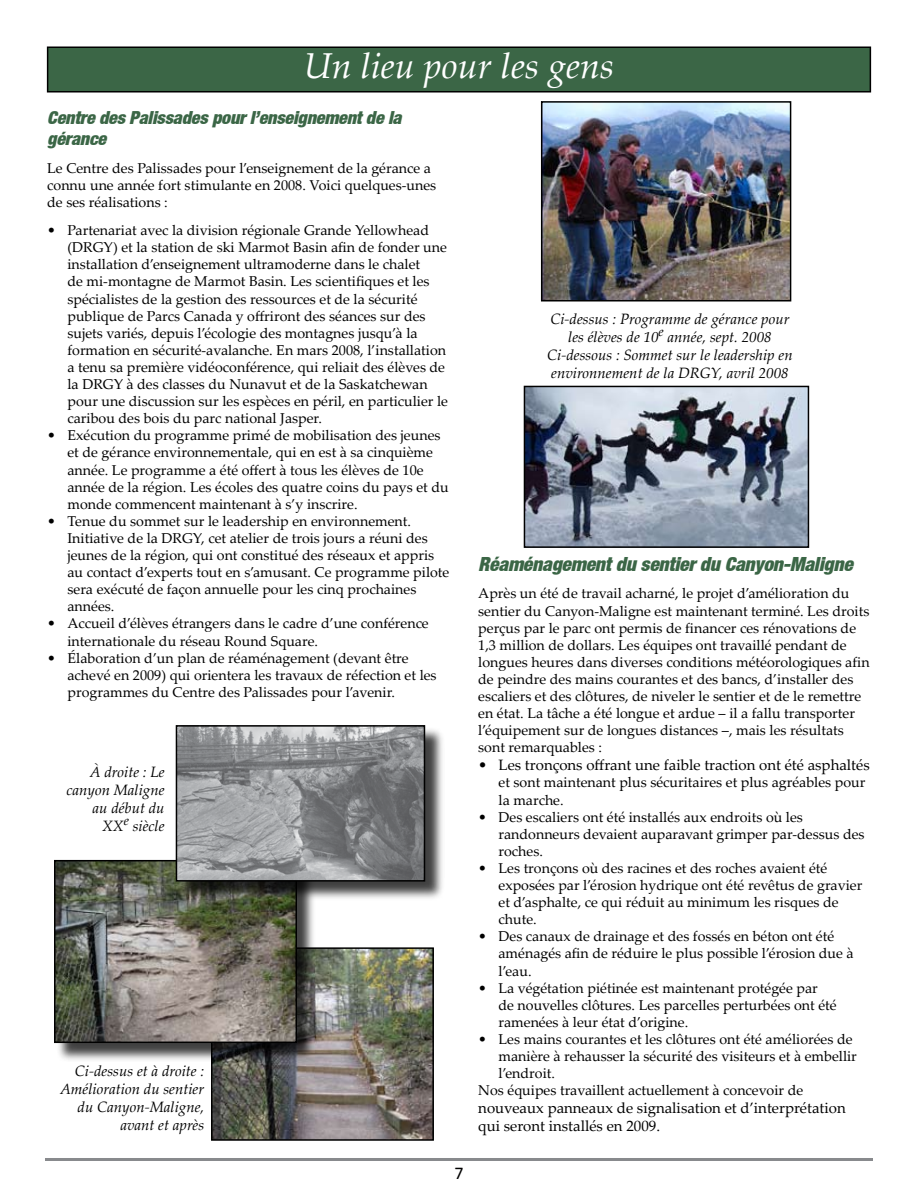
<style>
.page{position:relative;width:918px;height:1188px;background:#fff}
.page>*{position:absolute;margin:0;border:0;box-sizing:border-box;transform-origin:0 0}
.t1{font:italic 36px "Palatino Linotype";color:#fff}
.t2{font:italic 900 condensed 19.5px "Helvetica Neue";letter-spacing:-.01em;color:#3b6646}
.t3{font:italic 900 condensed 18px/21.6px "Helvetica Neue";letter-spacing:-.01em;color:#3b6646}
.t4{font:italic 15px/18px "Palatino Linotype";color:#000;text-align:right}
.t5{font:15px/18px "Palatino Linotype";color:#000}
.t6{font:14.25px/17.1px "Palatino Linotype";color:#000}
</style>
<div class="page">
<div style="left:48px;top:47px;width:822px;height:45px;background:#3b6646"></div>
<div style="left:47px;top:46px;width:824px;height:47px;border:2px solid #000"></div>
<img style="left:214px;top:950px;width:217px;height:188px">
<div style="left:211px;top:947px;width:223px;height:194px;border:2px solid #000"></div>
<div style="left:56px;top:861px;width:261px;height:201px;background:#000;opacity:.75"></div>
<img style="left:57px;top:863px;width:237px;height:177px">
<div style="left:54px;top:860px;width:243px;height:183px;border:2px solid #000"></div>
<hr style="left:45px;top:1158px;width:828px;height:3px;background:#888a8d">
<div style="left:177px;top:727px;width:268px;height:175px;background:#000;opacity:.75"></div>
<img style="left:179px;top:728px;width:243px;height:151px">
<div style="left:176px;top:725px;width:249px;height:157px;border:2px solid #000"></div>
<img style="left:544px;top:104px;width:244px;height:195px">
<div style="left:541px;top:101px;width:250px;height:201px;border:2px solid #000"></div>
<img style="left:527px;top:389px;width:279px;height:156px">
<div style="left:524px;top:386px;width:285px;height:162px;border:2px solid #000"></div>
<h1 class="t1" style="left:304px;top:40px;width:312px">Un lieu pour les gens</h1>
<p class="t3" style="left:47px;top:106px;width:356px">Centre des Palissades pour l’enseignement de la gérance</p>
<p class="t6" style="left:47px;top:159px;width:391px">Le Centre des Palissades pour l’enseignement de la gérance a connu une année fort stimulante en 2008. Voici quelques-unes de ses réalisations :</p>
<p class="t6" style="left:68px;top:221px;width:383px">Partenariat avec la division régionale Grande Yellowhead (DRGY) et la station de ski Marmot Basin afin de fonder une installation d’enseignement ultramoderne dans le chalet<br>de mi-montagne de Marmot Basin. Les scientifiques et les spécialistes de la gestion des ressources et de la sécurité publique de Parcs Canada y offriront des séances sur des sujets variés, depuis l’écologie des montagnes jusqu’à la formation en sécurité-avalanche. En mars 2008, l’installation a tenu sa première vidéoconférence, qui reliait des élèves de la DRGY à des classes du Nunavut et de la Saskatchewan pour une discussion sur les espèces en péril, en particulier le caribou des bois du parc national Jasper.<br>Exécution du programme primé de mobilisation des jeunes et de gérance environnementale, qui en est à sa cinquième année. Le programme a été offert à tous les élèves de 10e année de la région. Les écoles des quatre coins du pays et du monde commencent maintenant à s’y inscrire.<br>Tenue du sommet sur le leadership en environnement.<br>Initiative de la DRGY, cet atelier de trois jours a réuni des jeunes de la région, qui ont constitué des réseaux et appris au contact d’experts tout en s’amusant. Ce programme pilote sera exécuté de façon annuelle pour les cinq prochaines années.<br>Accueil d’élèves étrangers dans le cadre d’une conférence internationale du réseau Round Square.<br>Élaboration d’un plan de réaménagement (devant être achevé en 2009) qui orientera les travaux de réfection et les programmes du Centre des Palissades pour l’avenir.</p>
<p class="t6" style="left:47px;top:221px;width:10px">•</p>
<p class="t6" style="left:47px;top:426px;width:10px">•</p>
<p class="t6" style="left:47px;top:512px;width:10px">•</p>
<p class="t6" style="left:47px;top:614px;width:10px">•</p>
<p class="t6" style="left:47px;top:649px;width:10px">•</p>
<p class="t4" style="left:66px;top:762px;width:100px">À droite : Le canyon Maligne au début du<br>XX<sup>e</sup> siècle</p>
<p class="t4" style="left:60px;top:1061px;width:146px">Ci-dessus et à droite :<br>Amélioration du sentier du Canyon-Maligne, avant et après</p>
<p class="t4" style="left:547px;top:309px;width:247px;text-align:center">Ci-dessus : Programme de gérance pour les élèves de 10<sup>e</sup> année, sept. 2008<br>Ci-dessous : Sommet sur le leadership en environnement de la DRGY, avril 2008</p>
<h2 class="t2" style="left:478px;top:552px;width:376px">Réaménagement du sentier du Canyon-Maligne</h2>
<p class="t6" style="left:478px;top:584px;width:393px">Après un été de travail acharné, le projet d’amélioration du sentier du Canyon-Maligne est maintenant terminé. Les droits perçus par le parc ont permis de financer ces rénovations de 1,3 million de dollars. Les équipes ont travaillé pendant de longues heures dans diverses conditions météorologiques afin de peindre des mains courantes et des bancs, d’installer des escaliers et des clôtures, de niveler le sentier et de le remettre en état. La tâche a été longue et ardue – il a fallu transporter l’équipement sur de longues distances –, mais les résultats sont remarquables :</p>
<p class="t5" style="left:499px;top:756px;width:373px">Les tronçons offrant une faible traction ont été asphaltés</p>
<p class="t6" style="left:499px;top:773px;width:368px">et sont maintenant plus sécuritaires et plus agréables pour</p>
<p class="t6" style="left:499px;top:791px;width:67px">la marche.</p>
<p class="t6" style="left:499px;top:808px;width:306px">Des escaliers ont été installés aux endroits où les</p>
<p class="t6" style="left:499px;top:825px;width:368px">randonneurs devaient auparavant grimper par-dessus des</p>
<p class="t6" style="left:499px;top:842px;width:46px">roches.</p>
<p class="t6" style="left:499px;top:859px;width:330px">Les tronçons où des racines et des roches avaient été</p>
<p class="t6" style="left:499px;top:876px;width:365px">exposées par l’érosion hydrique ont été revêtus de gravier</p>
<p class="t6" style="left:499px;top:893px;width:342px">et d’asphalte, ce qui réduit au minimum les risques de</p>
<p class="t6" style="left:499px;top:910px;width:40px">chute.</p>
<p class="t6" style="left:499px;top:927px;width:337px">Des canaux de drainage et des fossés en béton ont été</p>
<p class="t6" style="left:499px;top:944px;width:357px">aménagés afin de réduire le plus possible l’érosion due à</p>
<p class="t6" style="left:499px;top:962px;width:35px">l’eau.</p>
<p class="t6" style="left:499px;top:979px;width:321px">La végétation piétinée est maintenant protégée par</p>
<p class="t6" style="left:499px;top:996px;width:340px">de nouvelles clôtures. Les parcelles perturbées ont été</p>
<p class="t6" style="left:499px;top:1013px;width:191px">ramenées à leur état d’origine.</p>
<p class="t6" style="left:499px;top:1030px;width:356px">Les mains courantes et les clôtures ont été améliorées de</p>
<p class="t6" style="left:499px;top:1047px;width:360px">manière à rehausser la sécurité des visiteurs et à embellir</p>
<p class="t6" style="left:499px;top:1064px;width:58px">l’endroit.</p>
<p class="t6" style="left:478px;top:1081px;width:326px">Nos équipes travaillent actuellement à concevoir de</p>
<p class="t5" style="left:478px;top:1099px;width:369px">nouveaux panneaux de signalisation et d’interprétation qui seront installés en 2009.</p>
<p class="t5" style="left:478px;top:756px;width:11px">•</p>
<p class="t6" style="left:478px;top:808px;width:10px">•</p>
<p class="t6" style="left:478px;top:859px;width:10px">•</p>
<p class="t6" style="left:478px;top:927px;width:10px">•</p>
<p class="t6" style="left:478px;top:979px;width:10px">•</p>
<p class="t6" style="left:478px;top:1030px;width:10px">•</p>
</div>
